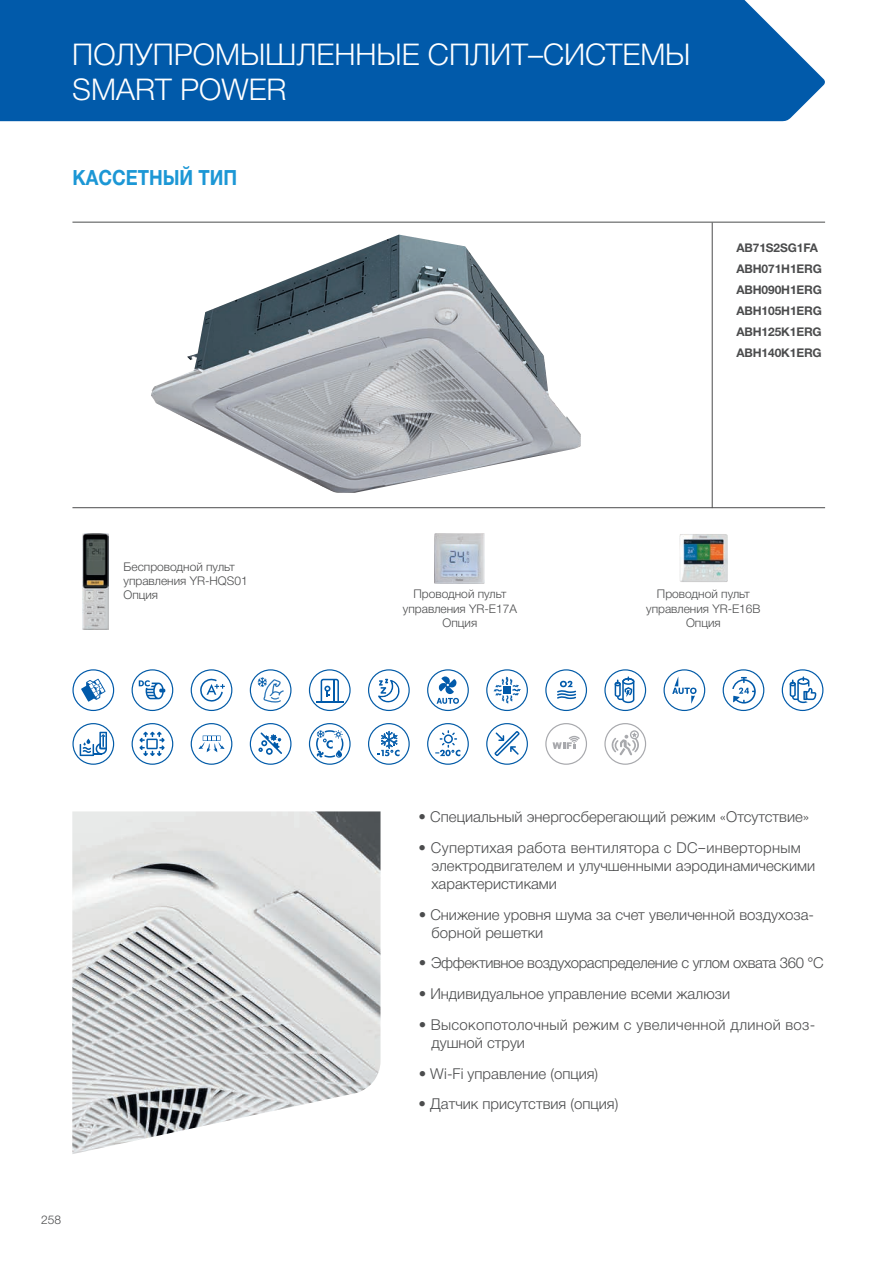
<style>
.page{position:relative;width:893px;height:1263px;background:#fff}
.page>*{position:absolute;margin:0;border:0;box-sizing:border-box;transform-origin:0 0}
.ZAG_MRV_2015{font:300 30px/34.5px "Helvetica Neue Cyr";color:#fff}
.ZAG_MRV_2015-2{font:700 21px "Helvetica Neue Cyr";color:#1c97d5;scale:.88 1}
._2014{font:300 15px/18px "Helvetica Neue Cyr";color:#4b4c4d}
._2014-2{font:300 15px/18px "Helvetica Neue Cyr";letter-spacing:.02em;color:#4b4c4d}
._2014-3{font:300 15px "Helvetica Neue Cyr";letter-spacing:-.025em;color:#4b4c4d}
.Cell_Left_6_pt{font:300 12px/14.4px "Helvetica Neue Cyr";color:#4b4c4d;text-align:center}
.Cell_Center_6pt{font:700 12px "Helvetica Neue Cyr";letter-spacing:-.01em;color:#4b4c4d}
.s1{font-family:"Samsung One Cyrillic 400 C";font-weight:400}
</style>
<div class="page">
<div style="left:0;top:0;width:825px;height:121px;background:#015aaa"></div>
<hr style="left:72px;top:507px;width:753px;height:1px;background:#4b4c4d">
<hr style="left:72px;top:222px;width:753px;height:1px;background:#4b4c4d">
<hr style="left:712px;top:222px;width:1px;height:286px;background:#4b4c4d">
<img style="left:151px;top:235px;width:430px;height:258px">
<img style="left:72px;top:811px;width:308px;height:343px">
<svg style="left:81px;top:679px;width:25px;height:22px"></svg>
<div style="left:72px;top:669px;width:42px;height:42px;border:1px solid #015aaa;border-radius:50%"></div>
<svg style="left:139px;top:680px;width:26px;height:19px"></svg>
<div style="left:132px;top:669px;width:41px;height:42px;border:1px solid #035ba7;border-radius:50%"></div>
<svg style="left:200px;top:678px;width:25px;height:24px"></svg>
<div style="left:191px;top:669px;width:41px;height:42px;border:1px solid #035ba7;border-radius:50%"></div>
<svg style="left:258px;top:677px;width:26px;height:25px"></svg>
<div style="left:250px;top:669px;width:41px;height:42px;border:1px solid #035ba7;border-radius:50%"></div>
<svg style="left:316px;top:679px;width:27px;height:23px"></svg>
<div style="left:309px;top:669px;width:42px;height:42px;border:1px solid #035ba7;border-radius:50%"></div>
<svg style="left:378px;top:679px;width:22px;height:23px"></svg>
<div style="left:368px;top:669px;width:42px;height:42px;border:1px solid #035ba7;border-radius:50%"></div>
<svg style="left:437px;top:676px;width:22px;height:28px"></svg>
<div style="left:427px;top:669px;width:42px;height:42px;border:1px solid #035ba7;border-radius:50%"></div>
<svg style="left:493px;top:677px;width:28px;height:27px"></svg>
<div style="left:503px;top:686px;width:8px;height:8px;background:#015aaa"></div>
<div style="left:486px;top:669px;width:42px;height:42px;border:1px solid #035ba7;border-radius:50%"></div>
<svg style="left:557px;top:681px;width:19px;height:18px"></svg>
<div style="left:545px;top:669px;width:42px;height:42px;border:1px solid #035ba7;border-radius:50%"></div>
<svg style="left:615px;top:676px;width:19px;height:27px"></svg>
<div style="left:604px;top:669px;width:42px;height:42px;border:1px solid #035ba7;border-radius:50%"></div>
<svg style="left:672px;top:676px;width:25px;height:28px"></svg>
<div style="left:663px;top:669px;width:42px;height:42px;border:1px solid #035ba7;border-radius:50%"></div>
<svg style="left:732px;top:677px;width:24px;height:26px"></svg>
<div style="left:723px;top:669px;width:41px;height:42px;border:1px solid #035ba7;border-radius:50%"></div>
<svg style="left:790px;top:676px;width:26px;height:27px"></svg>
<div style="left:782px;top:669px;width:41px;height:42px;border:1px solid #015aaa;border-radius:50%"></div>
<svg style="left:80px;top:732px;width:27px;height:24px"></svg>
<div style="left:72px;top:723px;width:42px;height:42px;border:1px solid #035ba7;border-radius:50%"></div>
<svg style="left:139px;top:732px;width:26px;height:24px"></svg>
<div style="left:132px;top:723px;width:41px;height:42px;border:1px solid #035ba7;border-radius:50%"></div>
<svg style="left:198px;top:735px;width:27px;height:17px"></svg>
<div style="left:191px;top:723px;width:41px;height:42px;border:1px solid #035ba7;border-radius:50%"></div>
<svg style="left:258px;top:732px;width:24px;height:23px"></svg>
<div style="left:250px;top:723px;width:41px;height:42px;border:1px solid #015aaa;border-radius:50%"></div>
<svg style="left:316px;top:730px;width:27px;height:28px"></svg>
<div style="left:309px;top:723px;width:42px;height:42px;border:1px solid #035ba7;border-radius:50%"></div>
<svg style="left:377px;top:731px;width:22px;height:25px"></svg>
<div style="left:368px;top:723px;width:42px;height:42px;border:1px solid #035ba7;border-radius:50%"></div>
<svg style="left:435px;top:730px;width:25px;height:26px"></svg>
<div style="left:427px;top:723px;width:42px;height:42px;border:1px solid #035ba7;border-radius:50%"></div>
<svg style="left:494px;top:731px;width:26px;height:25px"></svg>
<div style="left:486px;top:723px;width:42px;height:42px;border:1px solid #035ba7;border-radius:50%"></div>
<svg style="left:552px;top:736px;width:28px;height:13px"></svg>
<div style="left:545px;top:723px;width:42px;height:42px;border:1px solid #a8a9ad;border-radius:50%"></div>
<svg style="left:612px;top:730px;width:27px;height:25px"></svg>
<div style="left:604px;top:723px;width:42px;height:42px;border:1px solid #a8a9ad;border-radius:50%"></div>
<img style="left:435px;top:534px;width:50px;height:50px">
<img style="left:679px;top:534px;width:49px;height:48px">
<img style="left:82px;top:534px;width:26px;height:96px">
<p class="ZAG_MRV_2015" style="left:72px;top:38px;width:620px">ПОЛУПРОМЫШЛЕННЫЕ СПЛИТ–СИСТЕМЫ<br>SMART POWER</p>
<p class="ZAG_MRV_2015-2" style="left:72px;top:166px;width:189px">КАССЕТНЫЙ ТИП</p>
<p class="Cell_Center_6pt" style="left:736px;top:242px;width:83px">AB71S2SG1FA</p>
<p class="Cell_Center_6pt" style="left:736px;top:263px;width:87px">ABH071H1ERG</p>
<p class="Cell_Center_6pt" style="left:736px;top:284px;width:87px">ABH090H1ERG</p>
<p class="Cell_Center_6pt" style="left:736px;top:305px;width:87px">ABH105H1ERG</p>
<p class="Cell_Center_6pt" style="left:736px;top:326px;width:87px">ABH125K1ERG</p>
<p class="Cell_Center_6pt" style="left:736px;top:347px;width:87px">ABH140K1ERG</p>
<p class="Cell_Left_6_pt" style="left:123px;top:559px;width:126px;text-align:left">Беспроводной пульт управления YR-HQS01</p>
<p class="Cell_Left_6_pt" style="left:123px;top:588px;width:36px">Опция</p>
<p class="Cell_Left_6_pt" style="left:403px;top:587px;width:116px">Проводной пульт управления YR-E17A</p>
<p class="Cell_Left_6_pt" style="left:443px;top:616px;width:36px">Опция</p>
<p class="Cell_Left_6_pt" style="left:646px;top:587px;width:116px">Проводной пульт управления YR-E16B</p>
<p class="Cell_Left_6_pt" style="left:686px;top:616px;width:36px">Опция</p>
<p class="Cell_Left_6_pt" style="left:41px;top:1213px;width:22px">258</p>
<p class="_2014" style="left:419px;top:808px;width:392px">• Специальный энергосберегающий режим «Отсутствие»</p>
<p class="_2014" style="left:431px;top:839px;width:385px;text-indent:-13px">• Супертихая работа вентилятора с DC<span class="s1">‒</span>инверторным электродвигателем и улучшенными аэродинамическими характеристиками</p>
<p class="_2014" style="left:431px;top:905px;width:384px;text-indent:-13px">• Снижение уровня шума за счет увеличенной воздухоза&shy;борной решетки</p>
<p class="_2014-3" style="left:419px;top:955px;width:406px">• Эффективное воздухораспределение с углом охвата 360 °С</p>
<p class="_2014" style="left:419px;top:985px;width:313px">• Индивидуальное управление всеми жалюзи</p>
<p class="_2014-2" style="left:431px;top:1016px;width:385px;text-indent:-13px">• Высокопотолочный режим с увеличенной длиной воз&shy;душной струи</p>
<p class="_2014" style="left:419px;top:1064px;width:181px">• Wi-Fi управление (опция)</p>
<p class="_2014" style="left:419px;top:1095px;width:201px">• Датчик присутствия (опция)</p>
</div>
